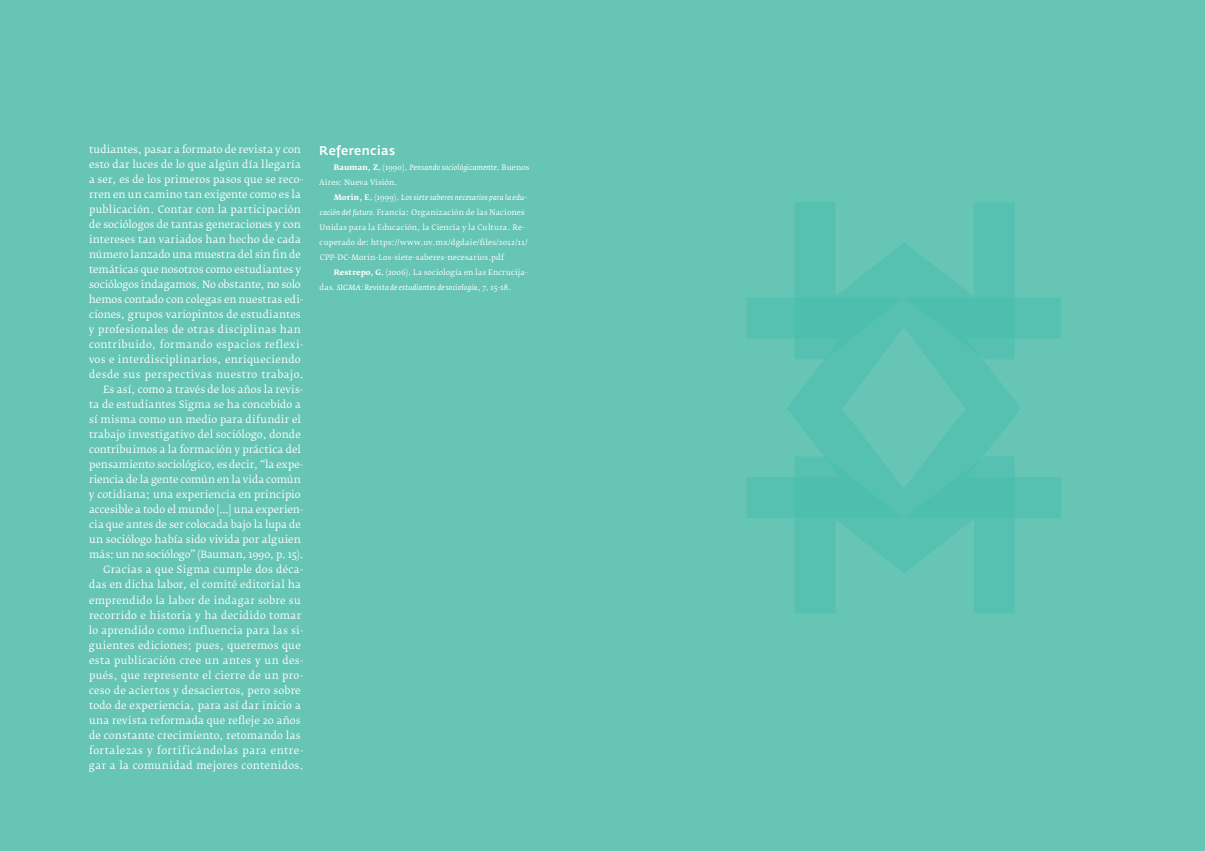
<style>
.page{position:relative;width:1205px;height:851px;background:#fff}
.page>*{position:absolute;margin:0;border:0;box-sizing:border-box;transform-origin:0 0}
.t1{font:500 12.5px "Fedra Sans Std";letter-spacing:.03em;color:#fff}
.t2{font:10px "Fedra Serif B Pro";letter-spacing:.015em;color:#fff}
.t3{font:10px "Fedra Serif B Pro";letter-spacing:.035em;color:#fff}
.t4{font:10px "Fedra Serif B Pro";letter-spacing:-.005em;color:#fff}
.t5{font:10px "Fedra Serif B Pro";letter-spacing:-.01em;color:#fff}
.t6{font:10px "Fedra Serif B Pro";letter-spacing:.04em;color:#fff}
.t7{font:10px "Fedra Serif B Pro";letter-spacing:.06em;color:#fff}
.t8{font:10px "Fedra Serif B Pro";letter-spacing:.05em;color:#fff}
.t9{font:7.5px/15px "Fedra Serif B Pro";letter-spacing:.02em;color:#fff}
.t10{font:italic 7.5px "Fedra Serif A Pro";letter-spacing:.02em;color:#fff}
.s1{font-family:"Fedra Serif B Pro";font-weight:700;font-style:normal}
.s2{font-family:"Fedra Serif B Pro";font-style:normal}
.s3{font-family:"Fedra Serif A Pro";font-style:italic}
.s4{font-weight:700}
</style>
<div class="page">
<div style="left:0;top:0;width:1205px;height:850px;background:#66c5b5"></div>
<svg style="left:747px;top:202px;width:314px;height:411px"></svg>
<p class="t2" style="left:89px;top:143px;width:213px">tudiantes, pasar a formato de revista y con</p>
<p class="t2" style="left:89px;top:158px;width:213px">esto dar luces de lo que algún día llegaría</p>
<p class="t2" style="left:89px;top:173px;width:216px">a ser, es de los primeros pasos que se reco-</p>
<p class="t2" style="left:89px;top:188px;width:213px">rren en un camino tan exigente como es la</p>
<p class="t2" style="left:89px;top:203px;width:213px">publicación. Contar con la participación</p>
<p class="t2" style="left:89px;top:218px;width:213px">de sociólogos de tantas generaciones y con</p>
<p class="t2" style="left:89px;top:233px;width:213px">intereses tan variados han hecho de cada</p>
<p class="t2" style="left:89px;top:248px;width:213px">número lanzado una muestra del sin fin de</p>
<p class="t2" style="left:89px;top:263px;width:214px">temáticas que nosotros como estudiantes y</p>
<p class="t4" style="left:89px;top:278px;width:213px">sociólogos indagamos. No obstante, no solo</p>
<p class="t2" style="left:89px;top:293px;width:216px">hemos contado con colegas en nuestras edi-</p>
<p class="t2" style="left:89px;top:308px;width:213px">ciones, grupos variopintos de estudiantes</p>
<p class="t3" style="left:89px;top:323px;width:213px">y profesionales de otras disciplinas han</p>
<p class="t6" style="left:89px;top:338px;width:216px">contribuido, formando espacios reflexi-</p>
<p class="t2" style="left:89px;top:353px;width:213px">vos e interdisciplinarios, enriqueciendo</p>
<p class="t8" style="left:89px;top:368px;width:216px">desde sus perspectivas nuestro trabajo.</p>
<p class="t2" style="left:103px;top:383px;width:202px">Es así, como a través de los años la revis-</p>
<p class="t2" style="left:89px;top:398px;width:213px">ta de estudiantes Sigma se ha concebido a</p>
<p class="t2" style="left:89px;top:413px;width:213px">sí misma como un medio para difundir el</p>
<p class="t2" style="left:89px;top:428px;width:213px">trabajo investigativo del sociólogo, donde</p>
<p class="t2" style="left:89px;top:443px;width:213px">contribuimos a la formación y práctica del</p>
<p class="t2" style="left:89px;top:458px;width:216px">pensamiento sociológico, es decir, “la expe-</p>
<p class="t4" style="left:89px;top:473px;width:213px">riencia de la gente común en la vida común</p>
<p class="t2" style="left:89px;top:488px;width:213px">y cotidiana; una experiencia en principio</p>
<p class="t2" style="left:89px;top:503px;width:216px">accesible a todo el mundo […] una experien-</p>
<p class="t2" style="left:89px;top:518px;width:213px">cia que antes de ser colocada bajo la lupa de</p>
<p class="t2" style="left:89px;top:533px;width:213px">un sociólogo había sido vivida por alguien</p>
<p class="t5" style="left:89px;top:548px;width:216px">más: un no sociólogo” (Bauman, 1990, p. 15).</p>
<p class="t2" style="left:103px;top:563px;width:202px">Gracias a que Sigma cumple dos déca-</p>
<p class="t2" style="left:89px;top:578px;width:213px">das en dicha labor, el comité editorial ha</p>
<p class="t2" style="left:89px;top:593px;width:213px">emprendido la labor de indagar sobre su</p>
<p class="t3" style="left:89px;top:608px;width:214px">recorrido e historia y ha decidido tomar</p>
<p class="t2" style="left:89px;top:623px;width:216px">lo aprendido como influencia para las si-</p>
<p class="t2" style="left:89px;top:638px;width:213px">guientes ediciones; pues, queremos que</p>
<p class="t3" style="left:89px;top:653px;width:216px">esta publicación cree un antes y un des-</p>
<p class="t2" style="left:89px;top:668px;width:216px">pués, que represente el cierre de un pro-</p>
<p class="t2" style="left:89px;top:683px;width:213px">ceso de aciertos y desaciertos, pero sobre</p>
<p class="t2" style="left:89px;top:698px;width:213px">todo de experiencia, para así dar inicio a</p>
<p class="t2" style="left:89px;top:713px;width:213px">una revista reformada que refleje 20 años</p>
<p class="t2" style="left:89px;top:728px;width:213px">de constante crecimiento, retomando las</p>
<p class="t7" style="left:89px;top:743px;width:216px">fortalezas y fortificándolas para entre-</p>
<p class="t3" style="left:89px;top:758px;width:216px">gar a la comunidad mejores contenidos.</p>
<p class="t1" style="left:319px;top:143px;width:77px">Referencias</p>
<p class="t10" style="left:334px;top:163px;width:197px"><span class="s1">Bauman, Z.</span> <span class="s2">(1990).</span> Pensando sociológicamente<span class="s2">. Buenos</span></p>
<p class="t9" style="left:319px;top:175px;width:80px">Aires: Nueva Visión.</p>
<p class="t10" style="left:334px;top:193px;width:195px"><span class="s1">Morin, E.</span> <span class="s2">(1999).</span> Los siete saberes necesarios para la edu-</p>
<p class="t9" style="left:320px;top:205px;width:210px"><span class="s3">cación del futuro.</span> Francia: Organización de las Naciones Unidas para la Educación, la Ciencia y la Cultura. Re&shy;cuperado de: https://www.uv.mx/dgdaie/files/2012/11/ CPP-DC-Morin-Los-siete-saberes-necesarios.pdf</p>
<p class="t9" style="left:334px;top:265px;width:195px"><span class="s4">Restrepo, G.</span> (2006). La sociología en las Encrucija-</p>
<p class="t10" style="left:320px;top:283px;width:193px"><span class="s2">das</span>. SIGMA: Revista de estudiantes de sociología<span class="s2">, 7, 15-18.</span></p>
</div>
